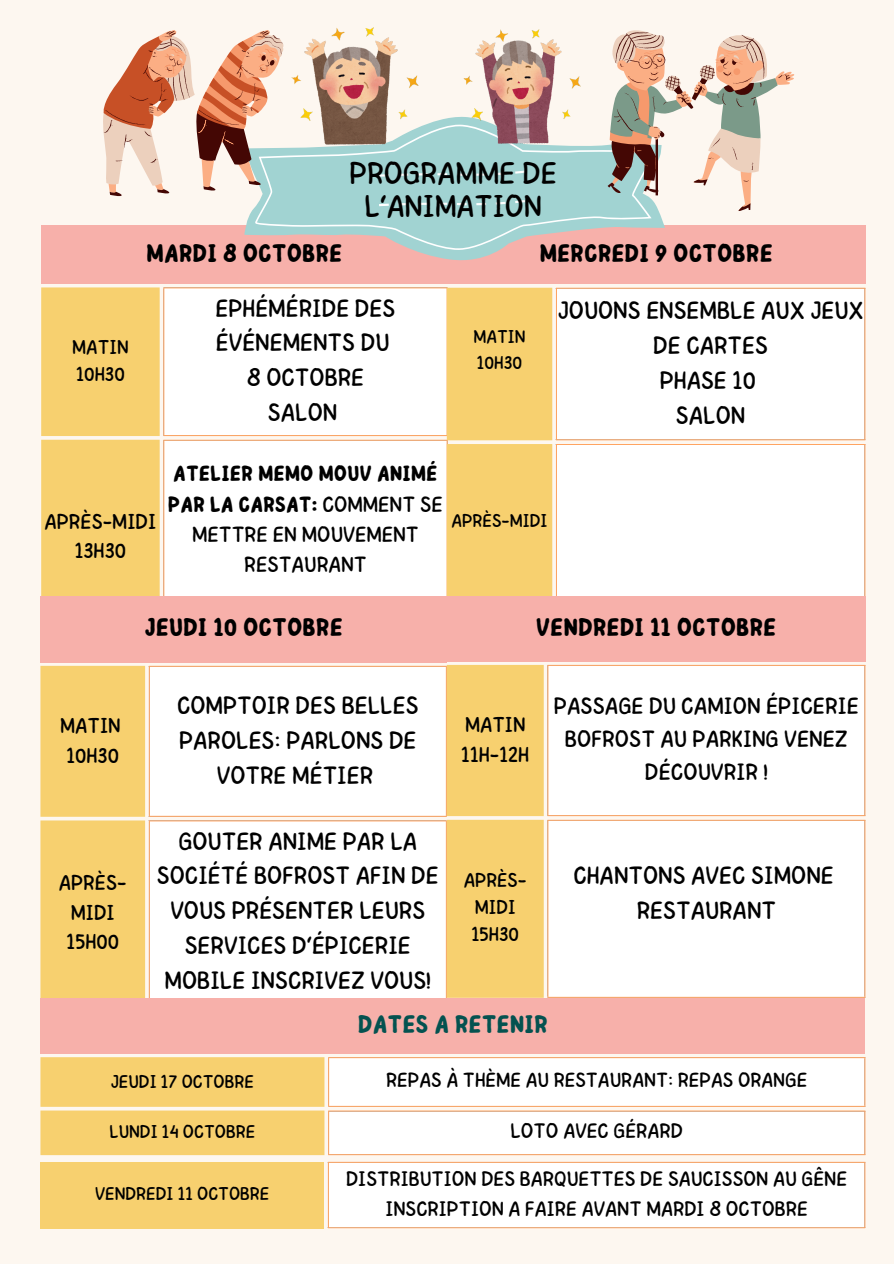
<style>
.page{position:relative;width:894px;height:1264px;background:#fff}
.page>*{position:absolute;margin:0;border:0;box-sizing:border-box;transform-origin:0 0}
.t1{font:31.35px/32.7px "Childos Arabic";color:#000;text-align:center}
.t2{font:700 25.5px "Childos Arabic";color:#000}
.t3{font:700 25.5px "Childos Arabic";color:#045250}
.t4{font:25.05px/34.8px "Childos Arabic";color:#000;text-align:center}
.t5{font:23.55px/32.7px "Childos Arabic";color:#000;text-align:center}
.t6{font:22.05px/30.3px "Childos Arabic";color:#000;text-align:center}
.t7{font:21.45px/29.2px "Childos Arabic";color:#000;text-align:center}
.t8{font:21px "Childos Arabic";color:#000}
.t9{font:20.55px "Childos Arabic";color:#000}
.t10{font:19.95px/27px "Childos Arabic";color:#000;text-align:center}
.t11{font:18.6px "Childos Arabic";color:#000}
.s1{font-weight:700}
</style>
<div class="page">
<div style="left:0;top:0;width:893px;height:1263px;background:#fdf7f0"></div>
<div style="left:41px;top:226px;width:406px;height:58px;background:#f7b0aa"></div>
<div style="left:41px;top:287px;width:119px;height:309px;background:#f7d06f"></div>
<div style="left:163px;top:288px;width:283px;height:308px;background:#fff"></div>
<hr style="left:163px;top:288px;width:1px;height:147px;background:#ffa461">
<hr style="left:163px;top:287px;width:284px;height:1px;background:#ffa461">
<hr style="left:163px;top:435px;width:284px;height:1px;background:#ffa461">
<hr style="left:163px;top:440px;width:1px;height:191px;background:#ffa461">
<hr style="left:163px;top:440px;width:284px;height:1px;background:#ffa461">
<div style="left:446px;top:226px;width:419px;height:58px;background:#f7b0aa"></div>
<div style="left:446px;top:288px;width:106px;height:308px;background:#f7d06f"></div>
<div style="left:556px;top:289px;width:309px;height:307px;background:#fff"></div>
<svg style="left:564px;top:518px;width:6px;height:5px"></svg>
<hr style="left:556px;top:289px;width:1px;height:150px;background:#ffa461">
<hr style="left:864px;top:289px;width:1px;height:150px;background:#ffa461">
<hr style="left:556px;top:288px;width:309px;height:1px;background:#ffa461">
<hr style="left:556px;top:439px;width:309px;height:1px;background:#ffa461">
<hr style="left:556px;top:445px;width:1px;height:155px;background:#ffa461">
<hr style="left:864px;top:445px;width:1px;height:155px;background:#ffa461">
<hr style="left:556px;top:444px;width:309px;height:1px;background:#ffa461">
<svg style="left:244px;top:116px;width:420px;height:145px"></svg>
<svg style="left:255px;top:125px;width:396px;height:125px;fill:#a1d3d2"></svg>
<svg style="left:379px;top:170px;width:146px;height:36px;background:#a6d5d4"></svg>
<div style="left:40px;top:596px;width:406px;height:66px;background:#f7b0aa"></div>
<div style="left:40px;top:666px;width:105px;height:331px;background:#f7d06f"></div>
<div style="left:149px;top:667px;width:297px;height:330px;background:#fff"></div>
<hr style="left:149px;top:666px;width:1px;height:149px;background:#ffa461">
<hr style="left:149px;top:666px;width:297px;height:1px;background:#ffa461">
<hr style="left:149px;top:815px;width:297px;height:1px;background:#ffa461">
<hr style="left:149px;top:821px;width:1px;height:182px;background:#ffa461">
<hr style="left:149px;top:820px;width:297px;height:1px;background:#ffa461">
<div style="left:446px;top:596px;width:419px;height:65px;background:#f7b0aa"></div>
<div style="left:446px;top:665px;width:97px;height:332px;background:#f7d06f"></div>
<div style="left:547px;top:666px;width:318px;height:330px;background:#fff"></div>
<hr style="left:547px;top:666px;width:1px;height:149px;background:#ffa461">
<hr style="left:864px;top:666px;width:1px;height:149px;background:#ffa461">
<hr style="left:547px;top:665px;width:318px;height:1px;background:#ffa461">
<hr style="left:547px;top:815px;width:318px;height:1px;background:#ffa461">
<hr style="left:547px;top:820px;width:1px;height:176px;background:#ffa461">
<hr style="left:864px;top:820px;width:1px;height:176px;background:#ffa461">
<hr style="left:547px;top:819px;width:318px;height:1px;background:#ffa461">
<hr style="left:547px;top:996px;width:318px;height:1px;background:#ffa461">
<div style="left:40px;top:997px;width:825px;height:56px;background:#f7b0aa"></div>
<div style="left:40px;top:1057px;width:284px;height:98px;background:#f7d06f"></div>
<div style="left:328px;top:1058px;width:537px;height:96px;background:#fff"></div>
<hr style="left:328px;top:1058px;width:1px;height:47px;background:#ffa461">
<hr style="left:864px;top:1058px;width:1px;height:47px;background:#ffa461">
<hr style="left:328px;top:1057px;width:537px;height:1px;background:#ffa461">
<hr style="left:328px;top:1105px;width:537px;height:1px;background:#ffa461">
<hr style="left:328px;top:1111px;width:1px;height:43px;background:#ffa461">
<hr style="left:864px;top:1111px;width:1px;height:43px;background:#ffa461">
<hr style="left:328px;top:1110px;width:537px;height:1px;background:#ffa461">
<hr style="left:328px;top:1154px;width:537px;height:1px;background:#ffa461">
<svg style="left:103px;top:30px;width:180px;height:167px"></svg>
<svg style="left:607px;top:30px;width:187px;height:182px"></svg>
<img style="left:291px;top:28px;width:127px;height:117px">
<img style="left:463px;top:30px;width:117px;height:113px">
<div style="left:40px;top:1161px;width:284px;height:67px;background:#f7d06f"></div>
<div style="left:328px;top:1161px;width:537px;height:67px;background:#fff"></div>
<hr style="left:328px;top:1162px;width:1px;height:65px;background:#ffa461">
<hr style="left:864px;top:1162px;width:1px;height:65px;background:#ffa461">
<hr style="left:328px;top:1161px;width:537px;height:1px;background:#ffa461">
<hr style="left:328px;top:1227px;width:537px;height:1px;background:#ffa461">
<p class="t10" style="left:72px;top:334px;width:58px">MATIN</p>
<p class="t10" style="left:76px;top:361px;width:50px">10H30</p>
<p class="t1" style="left:349px;top:158px;width:209px">PROGRAMME DE<br>L’ANIMATION</p>
<p class="t2" style="left:146px;top:235px;width:197px">MARDI 8 OCTOBRE</p>
<p class="t2" style="left:539px;top:235px;width:235px">MERCREDI 9 OCTOBRE</p>
<p class="t4" style="left:215px;top:291px;width:181px;text-align:left">EPHÉMÉRIDE DES<br>ÉVÉNEMENTS DU</p>
<p class="t4" style="left:246px;top:361px;width:119px">8 OCTOBRE</p>
<h1 class="t4" style="left:268px;top:395px;width:71px">SALON</h1>
<p class="t11" style="left:473px;top:323px;width:54px">MATIN</p>
<p class="t11" style="left:477px;top:349px;width:47px">10H30</p>
<p class="t4" style="left:557px;top:293px;width:307px">JOUONS ENSEMBLE AUX JEUX<br>DE CARTES</p>
<p class="t4" style="left:659px;top:363px;width:98px">PHASE 10</p>
<p class="t4" style="left:675px;top:398px;width:71px">SALON</p>
<p class="t7" style="left:45px;top:507px;width:113px">APRÈS-MIDI<br>13H30</p>
<p class="t6" style="left:168px;top:459px;width:276px"><span class="s1">ATELIER MEMO MOUV ANIMÉ<br>PAR LA CARSAT:</span> COMMENT SE<br>METTRE EN MOUVEMENT<br>RESTAURANT</p>
<p class="t11" style="left:451px;top:508px;width:98px">APRÈS-MIDI</p>
<p class="t2" style="left:144px;top:609px;width:200px">JEUDI 10 OCTOBRE</p>
<p class="t2" style="left:535px;top:609px;width:242px">VENDREDI 11 OCTOBRE</p>
<p class="t7" style="left:60px;top:711px;width:62px">MATIN</p>
<p class="t7" style="left:66px;top:741px;width:54px">10H30</p>
<p class="t7" style="left:59px;top:868px;width:69px">APRÈS-<br>MIDI</p>
<p class="t7" style="left:66px;top:927px;width:54px">15H00</p>
<p class="t4" style="left:177px;top:688px;width:243px">COMPTOIR DES BELLES<br>PAROLES: PARLONS DE<br>VOTRE MÉTIER</p>
<p class="t4" style="left:157px;top:824px;width:283px">GOUTER ANIME PAR LA<br>SOCIÉTÉ BOFROST AFIN DE<br>VOUS PRÉSENTER LEURS<br>SERVICES D’ÉPICERIE<br>MOBILE INSCRIVEZ VOUS!</p>
<p class="t7" style="left:465px;top:710px;width:62px">MATIN</p>
<p class="t7" style="left:461px;top:740px;width:69px">11H-12H</p>
<p class="t10" style="left:463px;top:867px;width:64px">APRÈS-<br>MIDI</p>
<p class="t10" style="left:471px;top:921px;width:49px">15H30</p>
<p class="t5" style="left:553px;top:690px;width:306px">PASSAGE DU CAMION ÉPICERIE<br>BOFROST AU PARKING VENEZ<br>DÉCOUVRIR !</p>
<p class="t4" style="left:573px;top:858px;width:262px">CHANTONS AVEC SIMONE</p>
<p class="t4" style="left:636px;top:893px;width:141px">RESTAURANT</p>
<p class="t3" style="left:358px;top:1005px;width:191px">DATES A RETENIR</p>
<p class="t11" style="left:111px;top:1068px;width:145px">JEUDI 17 OCTOBRE</p>
<p class="t9" style="left:386px;top:1065px;width:422px">REPAS À THÈME AU RESTAURANT: REPAS ORANGE</p>
<p class="t11" style="left:109px;top:1117px;width:147px">LUNDI 14 OCTOBRE</p>
<p class="t8" style="left:510px;top:1116px;width:174px">LOTO AVEC GÉRARD</p>
<p class="t11" style="left:95px;top:1180px;width:176px">VENDREDI 11 OCTOBRE</p>
<p class="t8" style="left:346px;top:1164px;width:502px">DISTRIBUTION DES BARQUETTES DE SAUCISSON AU GÊNE</p>
<p class="t8" style="left:385px;top:1193px;width:424px">INSCRIPTION A FAIRE AVANT MARDI 8 OCTOBRE</p>
</div>
